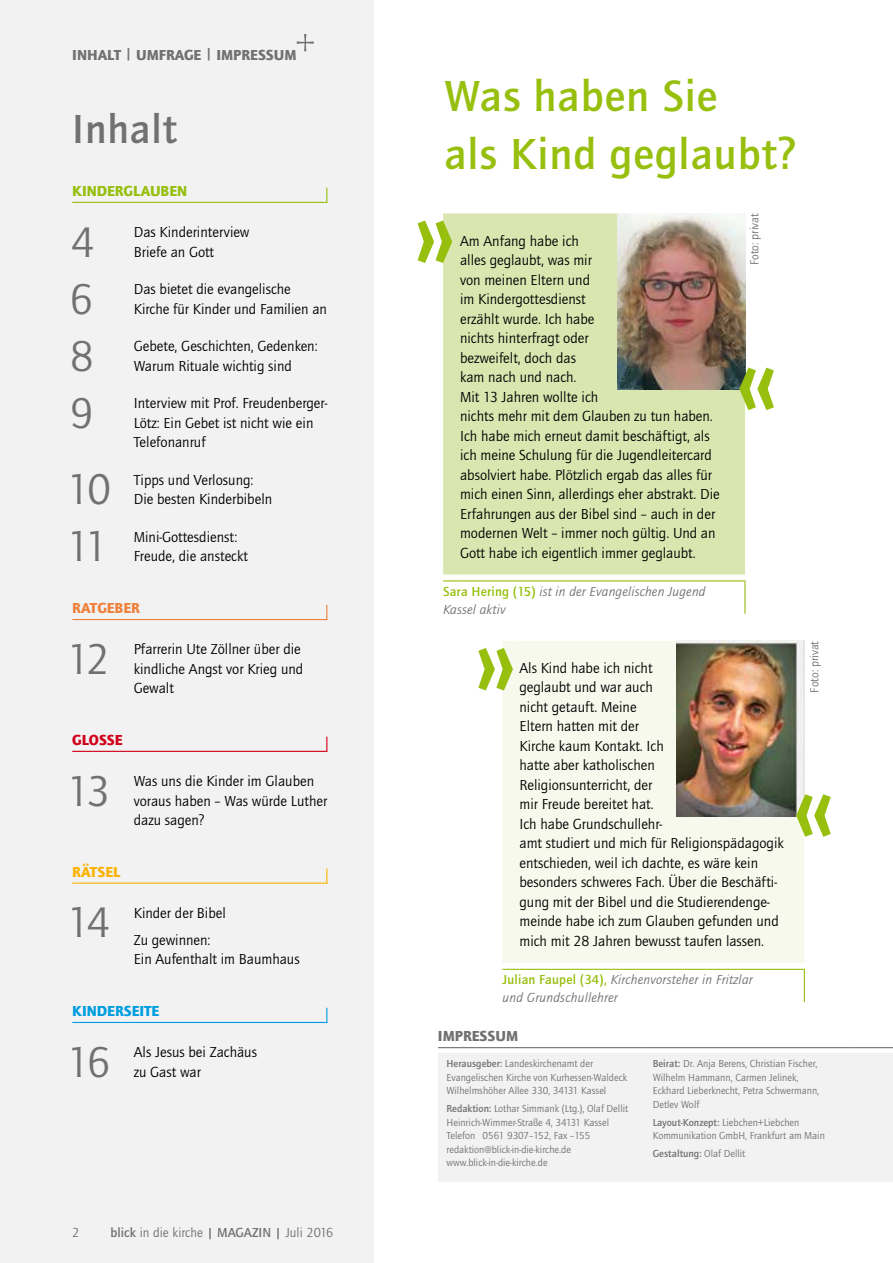
<style>
.page{position:relative;width:893px;height:1263px;background:#fff}
.page>*{position:absolute;margin:0;border:0;box-sizing:border-box;transform-origin:0 0}
.t1{font:700 45px/58.7px "Quay Itc T";letter-spacing:.02em;color:#97bf0d}
.t2{font:44.25px "Quay Itc T";letter-spacing:-.085em;color:#707172}
.t3{font:700 42px "Quay Itc T";letter-spacing:.02em;color:#707172}
.t4{font:15px/19.5px "Quay Itc T";color:#000}
.t5{font:900 15px "Quay Itc T";color:#707172}
.t6{font:900 15px "Quay Itc T";color:#97bf0d}
.t7{font:900 15px "Quay Itc T";color:#009ee0}
.t8{font:900 15px "Quay Itc T";color:#ee813c}
.t9{font:900 15px "Quay Itc T";color:#d10019}
.t10{font:900 15px "Quay Itc T";color:#f9b200}
.t11{font:italic 13.5px/18px "Quay Itc T";letter-spacing:.015em;color:#707172}
.t12{font:13.5px "Quay Itc T";color:#707172}
.t13{font:12px "Quay Itc T";color:#707172}
.t14{font:10.5px/13.5px "Quay Itc T";color:#707172}
.t15{font:700 10.5px "Quay Itc T";color:#707172}
.s1{font-weight:700}
.s2{font-weight:700;font-style:normal;color:#97bf0d}
.s3{font-weight:400}
</style>
<div class="page">
<div style="left:0;top:0;width:374px;height:1263px;background:#f2f2f3"></div>
<div style="left:438px;top:1053px;width:455px;height:129px;background:#f2f2f3"></div>
<hr style="left:438px;top:1047px;width:206px;height:1px;background:#707172">
<hr style="left:644px;top:1047px;width:206px;height:1px;background:#707172">
<hr style="left:850px;top:1047px;width:43px;height:1px;background:#707172">
<div style="left:502px;top:641px;width:302px;height:322px;background:#f6f9ec"></div>
<svg style="left:502px;top:969px;width:17px;height:1px"></svg>
<hr style="left:519px;top:969px;width:285px;height:1px;background:#97bf0d">
<hr style="left:804px;top:969px;width:1px;height:33px;background:#97bf0d">
<img style="left:677px;top:641px;width:126px;height:176px">
<div style="left:443px;top:213px;width:302px;height:361px;background:#dae6b0"></div>
<svg style="left:443px;top:580px;width:17px;height:1px"></svg>
<hr style="left:460px;top:580px;width:284px;height:1px;background:#97bf0d">
<hr style="left:744px;top:580px;width:2px;height:34px;background:#97bf0d">
<img style="left:617px;top:213px;width:128px;height:177px">
<svg style="left:418px;top:220px;width:34px;height:43px"></svg>
<svg style="left:478px;top:648px;width:35px;height:42px"></svg>
<svg style="left:739px;top:368px;width:35px;height:42px"></svg>
<svg style="left:796px;top:794px;width:35px;height:43px"></svg>
<svg style="left:326px;top:188px;width:1px;height:14px"></svg>
<hr style="left:72px;top:202px;width:255px;height:1px;background:#97bf0d">
<svg style="left:326px;top:605px;width:1px;height:14px"></svg>
<hr style="left:72px;top:619px;width:255px;height:1px;background:#ee813c">
<svg style="left:326px;top:737px;width:1px;height:14px"></svg>
<hr style="left:72px;top:751px;width:255px;height:1px;background:#d10019">
<svg style="left:326px;top:868px;width:1px;height:14px"></svg>
<hr style="left:72px;top:882px;width:255px;height:2px;background:#f9b200">
<svg style="left:326px;top:1008px;width:1px;height:14px"></svg>
<hr style="left:72px;top:1022px;width:255px;height:1px;background:#009ee0">
<svg style="left:297px;top:34px;width:17px;height:17px"></svg>
<p class="t5" style="left:72px;top:46px;width:226px">INHALT <span class="s1">|</span> UMFRAGE <span class="s1">|</span> IMPRESSUM</p>
<h3 class="t3" style="left:72px;top:105px;width:106px">Inhalt</h3>
<p class="t6" style="left:72px;top:182px;width:116px">KINDERGLAUBEN</p>
<h2 class="t2" style="left:71px;top:216px;width:25px">4</h2>
<p class="t4" style="left:134px;top:222px;width:117px">Das Kinderinterview<br>Briefe an Gott</p>
<h2 class="t2" style="left:70px;top:273px;width:25px">6</h2>
<p class="t4" style="left:134px;top:279px;width:195px">Das bietet die evangelische<br>Kirche für Kinder und Familien an</p>
<h2 class="t2" style="left:70px;top:330px;width:25px">8</h2>
<p class="t4" style="left:134px;top:336px;width:185px">Gebete, Geschichten, Gedenken:<br>Warum Rituale wichtig sind</p>
<h2 class="t2" style="left:70px;top:387px;width:25px">9</h2>
<p class="t4" style="left:134px;top:393px;width:195px">Interview mit Prof. Freudenberger-<br>Lötz: Ein Gebet ist nicht wie ein<br>Telefonanruf</p>
<h2 class="t2" style="left:67px;top:464px;width:46px">10</h2>
<p class="t4" style="left:134px;top:470px;width:140px">Tipps und Verlosung:<br>Die besten Kinderbibeln</p>
<h2 class="t2" style="left:67px;top:521px;width:43px">11</h2>
<p class="t4" style="left:134px;top:527px;width:116px">Mini-Gottesdienst:<br>Freude, die ansteckt</p>
<p class="t8" style="left:72px;top:600px;width:69px">RATGEBER</p>
<h2 class="t2" style="left:67px;top:633px;width:45px">12</h2>
<p class="t4" style="left:134px;top:639px;width:171px">Pfarrerin Ute Zöllner über die kindliche Angst vor Krieg und<br>Gewalt</p>
<p class="t9" style="left:72px;top:731px;width:52px">GLOSSE</p>
<h2 class="t2" style="left:67px;top:765px;width:45px">13</h2>
<p class="t4" style="left:134px;top:771px;width:195px">Was uns die Kinder im Glauben voraus haben – Was würde Luther dazu sagen?</p>
<p class="t10" style="left:72px;top:863px;width:50px">RÄTSEL</p>
<h2 class="t2" style="left:67px;top:897px;width:45px">14</h2>
<p class="t4" style="left:134px;top:899px;width:94px;line-height:27px">Kinder der Bibel<br>Zu gewinnen:</p>
<p class="t4" style="left:134px;top:949px;width:167px">Ein Aufenthalt im Baumhaus</p>
<p class="t7" style="left:72px;top:1002px;width:89px">KINDERSEITE</p>
<h2 class="t2" style="left:67px;top:1036px;width:45px">16</h2>
<p class="t4" style="left:134px;top:1042px;width:125px">Als Jesus bei Zachäus zu Gast war</p>
<p class="t12" style="left:72px;top:1225px;width:9px">2</p>
<p class="t12" style="left:111px;top:1225px;width:224px"><span class="s1">blick</span> in die kirche <span class="s1">| MAGAZIN |</span> Juli 2016</p>
<h1 class="t1" style="left:444px;top:66px;width:353px">Was haben Sie<br>als Kind geglaubt?</h1>
<p class="t4" style="left:460px;top:231px;width:261px">Am Anfang habe ich<br>alles geglaubt, was mir<br>von meinen Eltern und<br>im Kindergottesdienst<br>erzählt wurde. Ich habe<br>nichts hinterfragt oder<br>bezweifelt, doch das<br>kam nach und nach.<br>Mit 13 Jahren wollte ich<br>nichts mehr mit dem Glauben zu tun haben.<br>Ich habe mich erneut damit beschäftigt, als ich meine Schulung für die Jugendleitercard absolviert habe. Plötzlich ergab das alles für mich einen Sinn, allerdings eher abstrakt. Die<br>Erfahrungen aus der Bibel sind – auch in der modernen Welt – immer noch gültig. Und an<br>Gott habe ich eigentlich immer geglaubt.</p>
<p class="t11" style="left:443px;top:582px;width:264px"><span class="s2">Sara Hering (15)</span> ist in der Evangelischen Jugend<br>Kassel aktiv</p>
<p class="t13" style="left:748px;top:265px;width:53px;rotate:-90deg">Foto: privat</p>
<p class="t4" style="left:519px;top:658px;width:266px">Als Kind habe ich nicht<br>geglaubt und war auch<br>nicht getauft. Meine<br>Eltern hatten mit der<br>Kirche kaum Kontakt. Ich<br>hatte aber katholischen<br>Religionsunterricht, der<br>mir Freude bereitet hat.<br>Ich habe Grundschullehr-<br>amt studiert und mich für Religionspädagogik entschieden, weil ich dachte, es wäre kein besonders schweres Fach. Über die Beschäfti&shy;gung mit der Bibel und die Studierendenge&shy;meinde habe ich zum Glauben gefunden und mich mit 28 Jahren bewusst taufen lassen.</p>
<p class="t11" style="left:502px;top:970px;width:252px"><span class="s2">Julian Faupel (34),</span> Kirchenvorsteher in Fritzlar und Grundschullehrer</p>
<p class="t13" style="left:807px;top:692px;width:53px;rotate:-90deg">Foto: privat</p>
<p class="t5" style="left:438px;top:1027px;width:82px">IMPRESSUM</p>
<p class="t14" style="left:446px;top:1057px;width:182px"><span class="s1">Herausgeber:</span> Landeskirchenamt der<br>Evangelischen Kirche von Kurhessen-Waldeck<br>Wilhelmshöher Allee 330, 34131 Kassel</p>
<p class="t14" style="left:446px;top:1102px;width:183px"><span class="s1">Redaktion:</span> Lothar Simmank (Ltg.), Olaf Dellit Heinrich-Wimmer-Straße 4, 34131 Kassel Telefon 0561 9307–152, Fax –155 redaktion@blick-in-die-kirche.de www.blick-in-die-kirche.de</p>
<p class="t14" style="left:653px;top:1057px;width:168px"><span class="s1">Beirat:</span> Dr. Anja Berens, Christian Fischer, Wilhelm Hammann, Carmen Jelinek, Eckhard Lieberknecht, Petra Schwermann, Detlev Wolf</p>
<p class="t14" style="left:653px;top:1115px;width:174px"><span class="s1">Layout-Konzept:</span> Liebchen+Liebchen<br>Kommunikation GmbH, Frankfurt am Main</p>
<p class="t15" style="left:653px;top:1147px;width:94px">Gestaltung: <span class="s3">Olaf Dellit</span></p>
</div>
